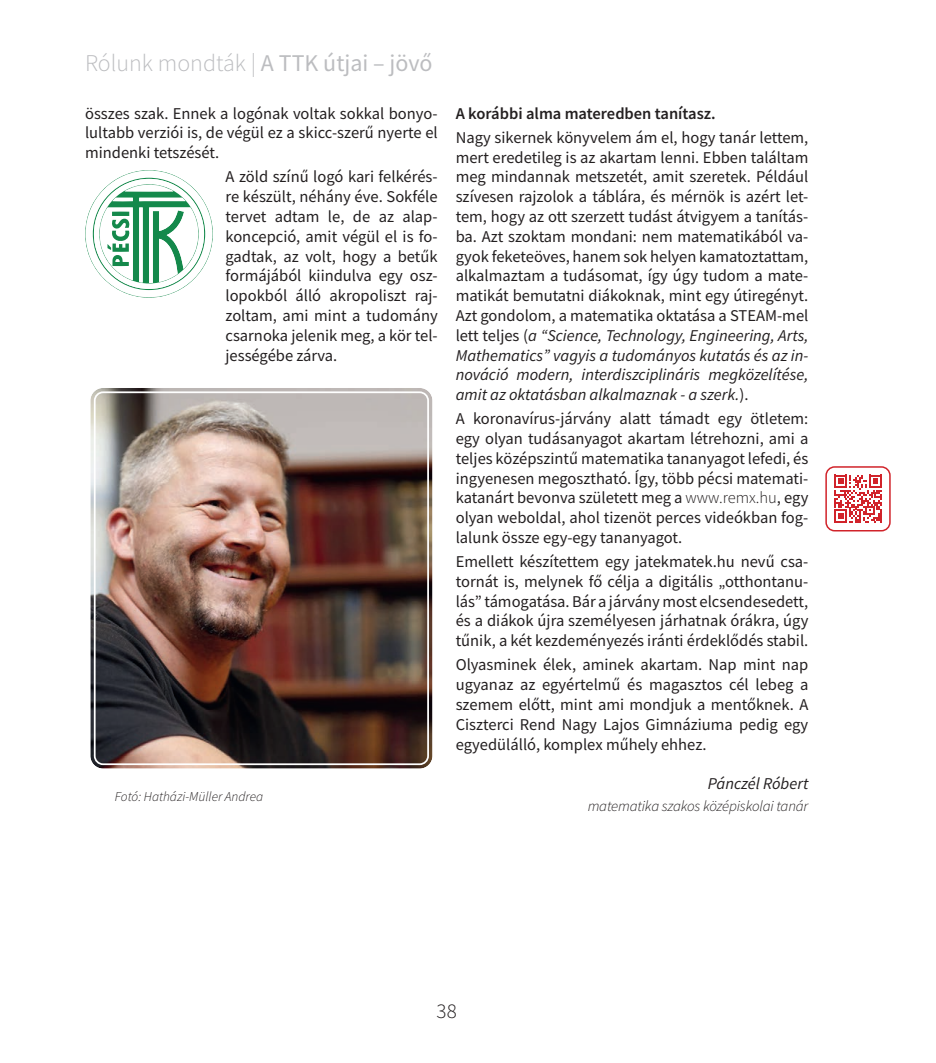
<style>
.page{position:relative;width:936px;height:1063px;background:#fff}
.page>*{position:absolute;margin:0;border:0;box-sizing:border-box;transform-origin:0 0}
.t1{font:300 24px "Source Sans Pro";color:#bcbdc0}
.t2{font:300 21px "Source Sans Pro";color:#231f20}
.t3{font:16.5px/19.8px "Source Sans Pro";color:#231f20;text-align:justify}
.t4{font:600 16.5px "Source Sans Pro";color:#231f20}
.t5{font:italic 16.5px "Source Sans Pro";color:#231f20}
.t6{font:italic 300 15px "Source Sans Pro";letter-spacing:-.01em;color:#231f20}
.t7{font:italic 300 13.5px "Source Sans Pro";color:#231f20}
.s1{font-weight:400}
.s2{font-style:italic}
.s3{font-weight:300}
</style>
<div class="page">
<svg style="left:834px;top:475px;width:48px;height:48px"></svg>
<div style="left:825px;top:466px;width:65px;height:65px;border:2px solid #d1232a;border-radius:9px"></div>
<svg style="left:85px;top:170px;width:128px;height:128px"></svg>
<img style="left:91px;top:389px;width:340px;height:379px">
<div style="left:85px;top:383px;width:352px;height:391px;border:5px solid #fff;border-radius:15px"></div>
<div style="left:94px;top:391px;width:335px;height:374px;border:2px solid #fff;border-radius:8px"></div>
<h1 class="t1" style="left:85px;top:48px;width:349px">Rólunk mondták | <span class="s1">A TTK útjai – jövő</span></h1>
<p class="t3" style="left:85px;top:103px;width:354px">összes szak. Ennek a logónak voltak sokkal bonyo&shy;lultabb verziói is, de végül ez a skicc-szerű nyerte el mindenki tetszését.</p>
<p class="t3" style="left:225px;top:167px;width:214px">A zöld színű logó kari felkérés&shy;re készült, néhány éve. Sokféle tervet adtam le, de az alap&shy;koncepció, amit végül el is fo&shy;gadtak, az volt, hogy a betűk formájából kiindulva egy osz&shy;lopokból álló akropoliszt raj&shy;zoltam, ami mint a tudomány csarnoka jelenik meg, a kör tel&shy;jességébe zárva.</p>
<p class="t7" style="left:115px;top:788px;width:150px">Fotó: Hatházi-Müller Andrea</p>
<p class="t4" style="left:455px;top:102px;width:261px">A korábbi alma materedben tanítasz.</p>
<p class="t3" style="left:455px;top:127px;width:354px">Nagy sikernek könyvelem ám el, hogy tanár lettem, mert eredetileg is az akartam lenni. Ebben találtam meg mindannak metszetét, amit szeretek. Például szívesen rajzolok a táblára, és mérnök is azért let&shy;tem, hogy az ott szerzett tudást átvigyem a tanítás&shy;ba. Azt szoktam mondani: nem matematikából va&shy;gyok feketeöves, hanem sok helyen kamatoztattam, alkalmaztam a tudásomat, így úgy tudom a mate&shy;matikát bemutatni diákoknak, mint egy útiregényt.<br>Azt gondolom, a matematika oktatása a STEAM-mel lett teljes (<span class="s2">a “Science, Technology, Engineering, Arts, Mathematics” vagyis a tudományos kutatás és az in&shy;nováció modern, interdiszciplináris megközelítése, amit az oktatásban alkalmaznak - a szerk.</span>).</p>
<p class="t3" style="left:455px;top:409px;width:354px">A koronavírus-járvány alatt támadt egy ötletem: egy olyan tudásanyagot akartam létrehozni, ami a teljes középszintű matematika tananyagot lefedi, és ingyenesen megosztható. Így, több pécsi matemati&shy;katanárt bevonva született meg a <span class="s3">www.remx.hu</span>, egy olyan weboldal, ahol tizenöt perces videókban fog&shy;lalunk össze egy-egy tananyagot.</p>
<p class="t3" style="left:455px;top:552px;width:354px">Emellett készítettem egy jatekmatek.hu nevű csa&shy;tornát is, melynek fő célja a digitális „otthontanu&shy;lás” támogatása. Bár a járvány most elcsendesedett, és a diákok újra személyesen járhatnak órákra, úgy tűnik, a két kezdeményezés iránti érdeklődés stabil.</p>
<p class="t3" style="left:455px;top:655px;width:354px">Olyasminek élek, aminek akartam. Nap mint nap ugyanaz az egyértelmű és magasztos cél lebeg a szemem előtt, mint ami mondjuk a mentőknek. A Ciszterci Rend Nagy Lajos Gimnáziuma pedig egy egyedülálló, komplex műhely ehhez.</p>
<p class="t5" style="left:707px;top:773px;width:102px">Pánczél Róbert</p>
<p class="t6" style="left:587px;top:797px;width:222px">matematika szakos középiskolai tanár</p>
<p class="t2" style="left:436px;top:998px;width:22px">38</p>
</div>
